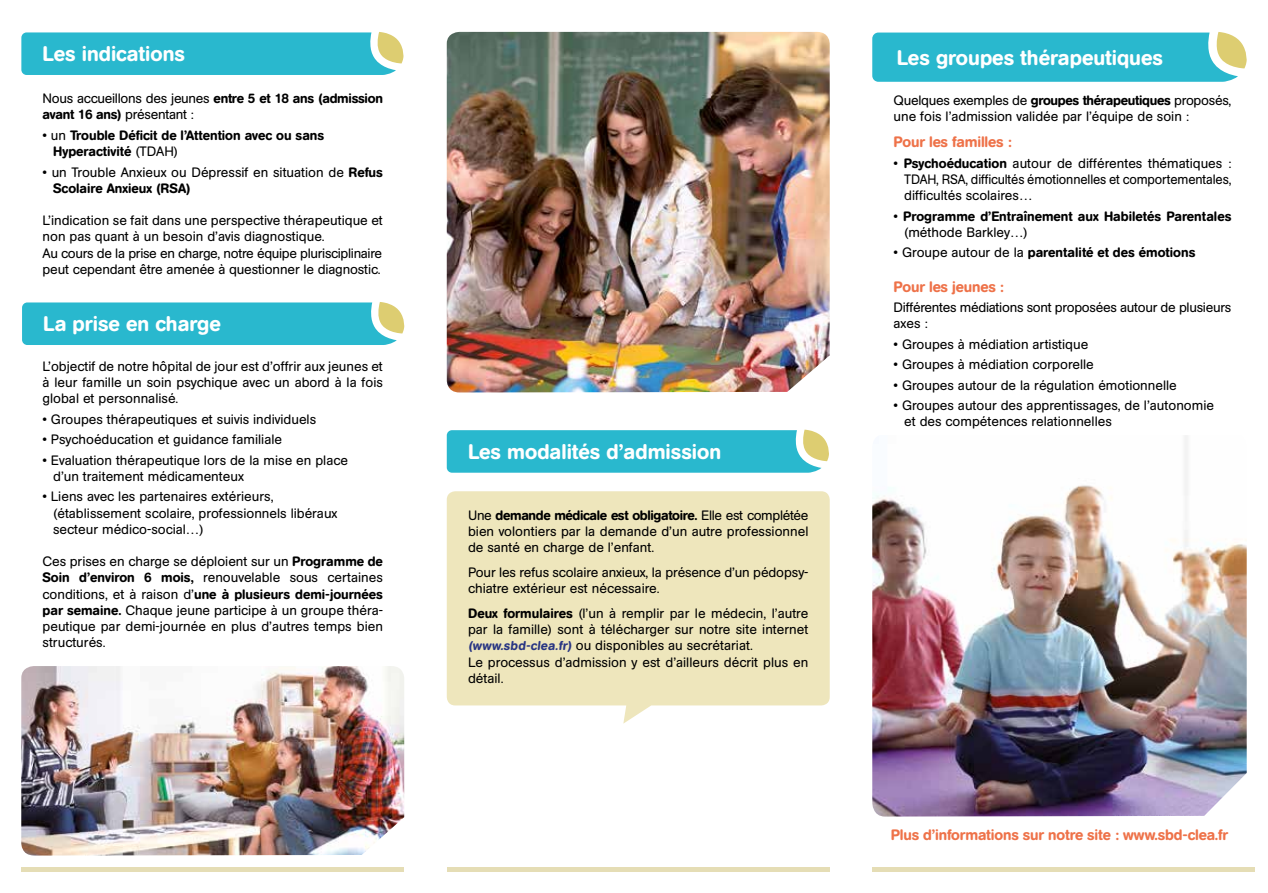
<style>
.page{position:relative;width:1268px;height:893px;background:#fff}
.page>*{position:absolute;margin:0;border:0;box-sizing:border-box;transform-origin:0 0}
.t1{font:500 21px "AG Book Rounded";color:#fff}
.t2{font:500 15px "AG Book Rounded";letter-spacing:-.01em;color:#ee7249}
.t3{font:13.5px/16.2px "AG Book Rounded";color:#000}
.t4{font:500 13.5px/16.2px "AG Book Rounded";color:#000}
.t5{font:13.5px/16.2px "AG Book Rounded";letter-spacing:-.02em;color:#000}
.s1{font-weight:500}
.s2{font-weight:400}
.s3{font-weight:500;font-size:12.75px;color:#283583}
</style>
<div class="page">
<img style="left:446px;top:32px;width:383px;height:360px">
<img style="left:21px;top:666px;width:383px;height:189px">
<svg style="left:446px;top:491px;width:383px;height:233px;background:#efe8c1"></svg>
<svg style="left:446px;top:430px;width:383px;height:43px;background:#39bccc"></svg>
<svg style="left:22px;top:302px;width:382px;height:43px;background:#39bbcc"></svg>
<svg style="left:21px;top:32px;width:383px;height:43px;background:#39bccd"></svg>
<svg style="left:872px;top:32px;width:374px;height:50px;background:#3cbccc"></svg>
<div style="left:446px;top:867px;width:383px;height:5px;background:#e5ddb5"></div>
<div style="left:21px;top:867px;width:383px;height:5px;background:#e5ddb5"></div>
<div style="left:872px;top:867px;width:382px;height:5px;background:#e5ddb5"></div>
<img style="left:872px;top:435px;width:374px;height:382px">
<h1 class="t1" style="left:43px;top:42px;width:144px">Les indications</h1>
<h1 class="t1" style="left:896px;top:45px;width:267px">Les groupes thérapeutiques</h1>
<p class="t5" style="left:43px;top:90px;width:342px">Nous accueillons des jeunes <span class="s1">entre 5 et 18 ans (admission avant 16 ans)</span> présentant :</p>
<p class="t4" style="left:53px;top:127px;width:272px;text-indent:-11px"><span class="s2">• un</span> Trouble Déficit de l’Attention avec ou sans<br>Hyperactivité <span class="s2">(TDAH)</span></p>
<p class="t3" style="left:53px;top:164px;width:331px;text-indent:-11px">• un Trouble Anxieux ou Dépressif en situation de <span class="s1">Refus<br>Scolaire Anxieux (RSA)</span></p>
<p class="t3" style="left:43px;top:212px;width:342px">L’indication se fait dans une perspective thérapeutique et non pas quant à un besoin d’avis diagnostique.<br>Au cours de la prise en charge, notre équipe plurisciplinaire peut cependant être amenée à questionner le diagnostic.</p>
<h1 class="t1" style="left:43px;top:312px;width:179px">La prise en charge</h1>
<p class="t3" style="left:43px;top:358px;width:342px;text-align:justify">L’objectif de notre hôpital de jour est d’offrir aux jeunes et à leur famille un soin psychique avec un abord à la fois global et personnalisé.</p>
<p class="t3" style="left:43px;top:411px;width:275px">• Groupes thérapeutiques et suivis individuels</p>
<p class="t3" style="left:43px;top:432px;width:241px">• Psychoéducation et guidance familiale</p>
<p class="t3" style="left:53px;top:452px;width:296px;text-indent:-11px">• Evaluation thérapeutique lors de la mise en place d’un traitement médicamenteux</p>
<p class="t3" style="left:53px;top:489px;width:286px;text-indent:-11px">• Liens avec les partenaires extérieurs, (établissement scolaire, professionnels libéraux secteur médico-social…)</p>
<p class="t3" style="left:43px;top:554px;width:342px;text-align:justify">Ces prises en charge se déploient sur un <span class="s1">Programme de Soin d’environ 6 mois,</span> renouvelable sous certaines conditions, et à raison d’<span class="s1">une à plusieurs demi-journées par semaine.</span> Chaque jeune participe à un groupe théra&shy;peutique par demi-journée en plus d’autres temps bien structurés.</p>
<h1 class="t1" style="left:468px;top:440px;width:254px">Les modalités d’admission</h1>
<p class="t3" style="left:468px;top:507px;width:342px;text-align:justify">Une <span class="s1">demande médicale est obligatoire.</span> Elle est complétée bien volontiers par la demande d’un autre professionnel de santé en charge de l’enfant.</p>
<p class="t3" style="left:468px;top:564px;width:342px">Pour les refus scolaire anxieux, la présence d’un pédopsy&shy;chiatre extérieur est nécessaire.</p>
<p class="t3" style="left:468px;top:605px;width:342px"><span class="s1">Deux formulaires</span> (l’un à remplir par le médecin, l’autre par la famille) sont à télécharger sur notre site internet <span class="s3">(www.sbd-clea.fr)</span> ou disponibles au secrétariat.<br>Le processus d’admission y est d’ailleurs décrit plus en détail.</p>
<p class="t3" style="left:893px;top:92px;width:339px">Quelques exemples de <span class="s1">groupes thérapeutiques</span> proposés, une fois l’admission validée par l’équipe de soin :</p>
<p class="t2" style="left:893px;top:133px;width:120px">Pour les familles :</p>
<p class="t3" style="left:904px;top:155px;width:328px;text-align:justify;text-indent:-11px">• <span class="s1">Psychoéducation</span> autour de différentes thématiques :<br>TDAH, RSA, difficultés émotionnelles et comportementales, difficultés scolaires…</p>
<p class="t4" style="left:904px;top:208px;width:328px;text-indent:-11px"><span class="s2">•</span> Programme d’Entraînement aux Habiletés Parentales <span class="s2">(méthode Barkley…)</span></p>
<p class="t4" style="left:893px;top:245px;width:303px"><span class="s2">• Groupe autour de la</span> parentalité et des émotions</p>
<p class="t2" style="left:893px;top:278px;width:112px">Pour les jeunes :</p>
<p class="t5" style="left:893px;top:299px;width:339px">Différentes médiations sont proposées autour de plusieurs axes :</p>
<p class="t3" style="left:893px;top:336px;width:196px">• Groupes à médiation artistique</p>
<p class="t3" style="left:893px;top:356px;width:202px">• Groupes à médiation corporelle</p>
<p class="t3" style="left:893px;top:377px;width:285px">• Groupes autour de la régulation émotionnelle</p>
<p class="t3" style="left:904px;top:397px;width:311px;text-indent:-11px">• Groupes autour des apprentissages, de l’autonomie et des compétences relationnelles</p>
<p class="t2" style="left:890px;top:826px;width:339px">Plus d’informations sur notre site : www.sbd-clea.fr</p>
</div>
